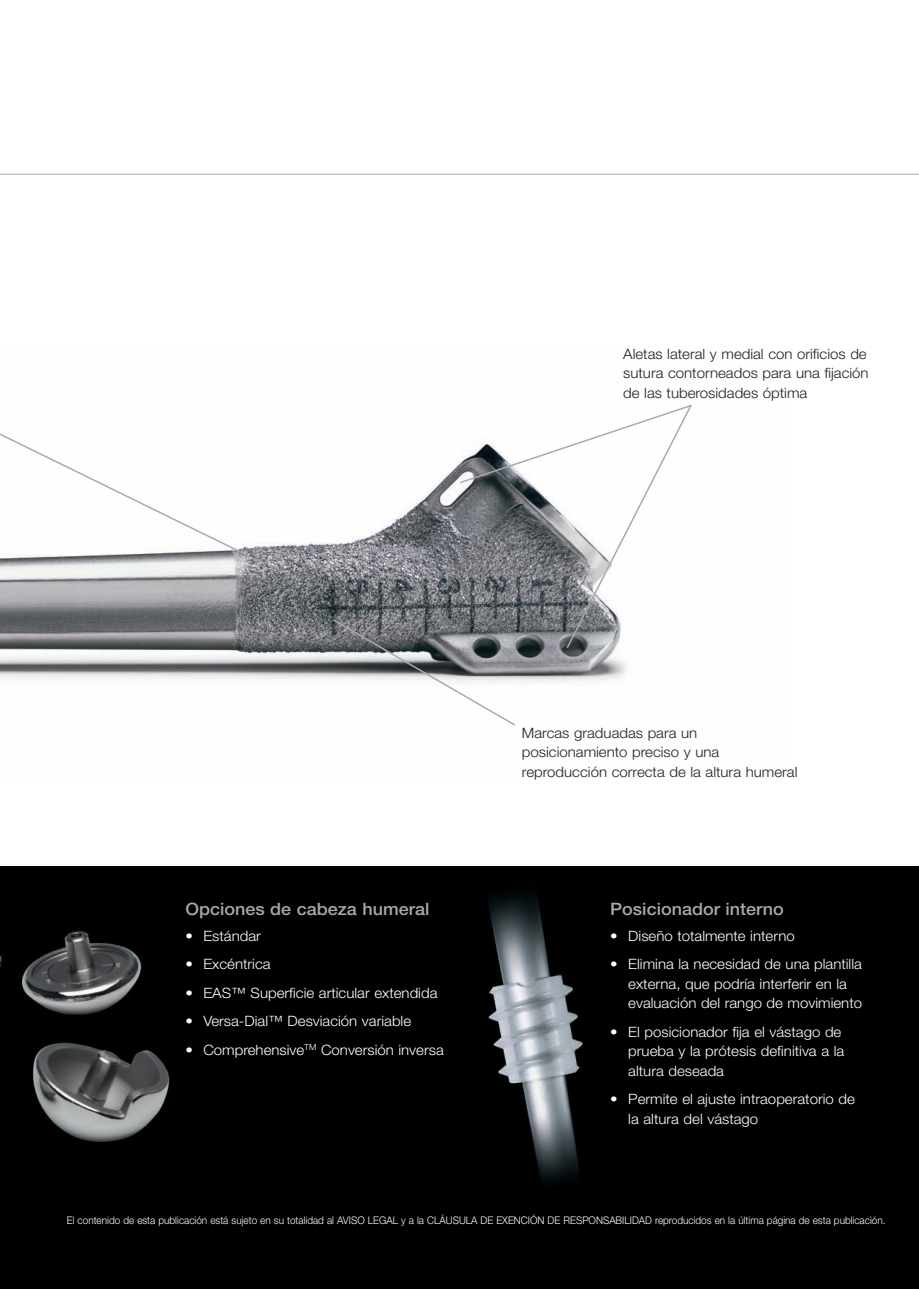
<style>
.page{position:relative;width:919px;height:1289px;background:#fff}
.page>*{position:absolute;margin:0;border:0;box-sizing:border-box;transform-origin:0 0}
.t1{font:500 17.1px "Helvetica Neue";color:#a8a9ad;scale:1.05 1}
.t2{font:300 14.25px/19.5px "Helvetica Neue";color:#fff;scale:1.05 1}
.t3{font:300 14.25px/19.5px "Helvetica Neue";color:#231f20;scale:1.05 1}
.t4{font:300 10.5px "Helvetica Neue LT Std";color:#fff;scale:.95 1}
</style>
<div class="page">
<img style="left:0;top:542px;width:331px;height:138px">
<div style="left:0;top:866px;width:918px;height:422px;background:#000001"></div>
<img style="left:0;top:895px;width:583px;height:286px">
<hr style="left:0;top:174px;width:918px;height:1px;background:#a8a9ad">
<svg style="left:331px;top:404px;width:361px;height:322px"></svg>
<svg style="left:0;top:433px;width:266px;height:132px"></svg>
<p class="t3" style="left:623px;top:345px;width:235px">Aletas lateral y medial con orificios de sutura contorneados para una fijación de las tuberosidades óptima</p>
<p class="t1" style="left:185px;top:902px;width:234px">Opciones de cabeza humeral</p>
<p class="t2" style="left:185px;top:927px;width:73px">• Estándar</p>
<p class="t2" style="left:185px;top:955px;width:83px">• Excéntrica</p>
<p class="t2" style="left:185px;top:984px;width:241px">• EAS™ Superficie articular extendida</p>
<p class="t2" style="left:185px;top:1012px;width:216px">• Versa-Dial™ Desviación variable</p>
<p class="t2" style="left:185px;top:1041px;width:247px">• Comprehensive<sup>TM</sup> Conversión inversa</p>
<p class="t3" style="left:522px;top:724px;width:264px">Marcas graduadas para un posicionamiento preciso y una reproducción correcta de la altura humeral</p>
<p class="t1" style="left:610px;top:902px;width:167px">Posicionador interno</p>
<p class="t2" style="left:610px;top:927px;width:177px">• Diseño totalmente interno</p>
<p class="t2" style="left:628px;top:955px;width:224px;text-indent:-18px">• Elimina la necesidad de una plantilla externa, que podría interferir en la evaluación del rango de movimiento</p>
<p class="t2" style="left:628px;top:1023px;width:207px;text-indent:-18px">• El posicionador fija el vástago de prueba y la prótesis definitiva a la altura deseada</p>
<p class="t2" style="left:628px;top:1090px;width:217px;text-indent:-18px">• Permite el ajuste intraoperatorio de la altura del vástago</p>
<p class="t4" style="left:67px;top:1215px;width:863px">El contenido de esta publicación está sujeto en su totalidad al AVISO LEGAL y a la CLÁUSULA DE EXENCIÓN DE RESPONSABILIDAD reproducidos en la última página de esta publicación.</p>
</div>
